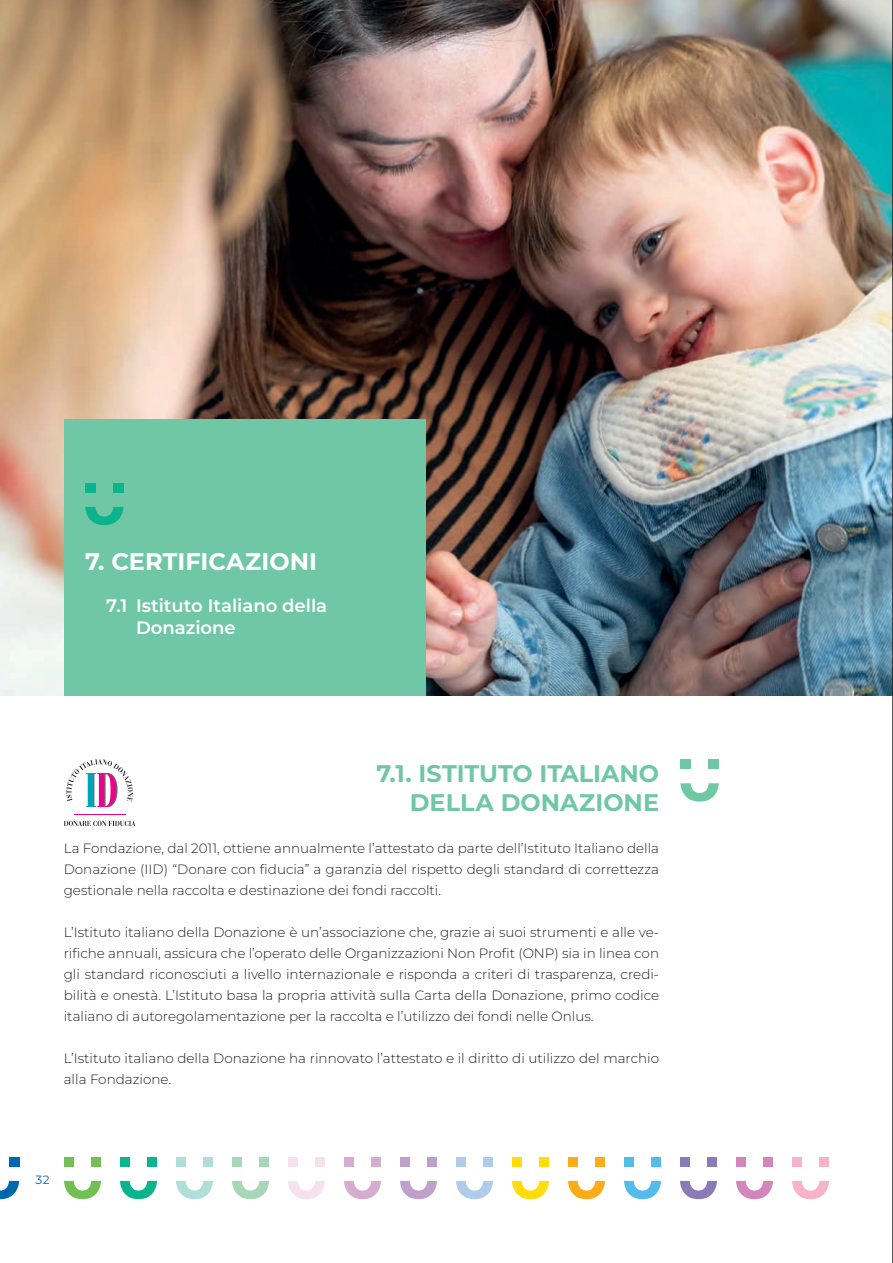
<style>
.page{position:relative;width:893px;height:1263px;background:#fff}
.page>*{position:absolute;margin:0;border:0;box-sizing:border-box;transform-origin:0 0}
.t1{font:700 24px/28.8px "Montserrat";color:#70c7a5;text-align:right}
.t2{font:700 24px "Montserrat";color:#fff}
.t3{font:600 18px/21.6px "Montserrat";color:#fff}
.t4{font:300 13.5px/21px "Montserrat";color:#231f20;text-align:justify}
.t5{font:12px "Montserrat";color:#0067b1}
</style>
<div class="page">
<img style="left:0;top:0;width:892px;height:695px">
<div style="left:64px;top:419px;width:361px;height:276px;background:#70c7a5"></div>
<svg style="left:892px;top:0;width:1px;height:1263px"></svg>
<svg style="left:85px;top:507px;width:38px;height:18px"></svg>
<div style="left:85px;top:483px;width:10px;height:9px;background:#0cb48d"></div>
<div style="left:114px;top:483px;width:10px;height:9px;background:#0cb48d"></div>
<svg style="left:66px;top:759px;width:67px;height:48px"></svg>
<svg style="left:64px;top:821px;width:71px;height:5px"></svg>
<hr style="left:74px;top:814px;width:51px;height:1px;background:#ed028c">
<svg style="left:680px;top:1181px;width:37px;height:18px"></svg>
<div style="left:680px;top:1157px;width:9px;height:9px;background:#8a7ab8"></div>
<div style="left:707px;top:1157px;width:10px;height:9px;background:#8a7ab8"></div>
<svg style="left:736px;top:1181px;width:37px;height:18px"></svg>
<div style="left:736px;top:1157px;width:9px;height:9px;background:#d386b9"></div>
<div style="left:763px;top:1157px;width:10px;height:9px;background:#d386b9"></div>
<svg style="left:792px;top:1181px;width:37px;height:18px"></svg>
<div style="left:792px;top:1157px;width:9px;height:9px;background:#f7b4c9"></div>
<div style="left:819px;top:1157px;width:10px;height:9px;background:#f7b4c9"></div>
<svg style="left:64px;top:1181px;width:37px;height:18px"></svg>
<div style="left:64px;top:1157px;width:10px;height:9px;background:#72c054"></div>
<div style="left:91px;top:1157px;width:10px;height:9px;background:#72c054"></div>
<svg style="left:120px;top:1181px;width:37px;height:18px"></svg>
<div style="left:120px;top:1157px;width:10px;height:9px;background:#0cb48d"></div>
<div style="left:147px;top:1157px;width:10px;height:9px;background:#0cb48d"></div>
<svg style="left:512px;top:1181px;width:37px;height:18px"></svg>
<div style="left:539px;top:1157px;width:10px;height:9px;background:#ffdc0a"></div>
<div style="left:512px;top:1157px;width:9px;height:9px;background:#ffdc0a"></div>
<svg style="left:456px;top:1181px;width:37px;height:18px"></svg>
<div style="left:483px;top:1157px;width:10px;height:9px;background:#afccea"></div>
<div style="left:456px;top:1157px;width:9px;height:9px;background:#afccea"></div>
<svg style="left:400px;top:1181px;width:37px;height:18px"></svg>
<div style="left:427px;top:1157px;width:10px;height:9px;background:#bea1cb"></div>
<div style="left:400px;top:1157px;width:9px;height:9px;background:#bea1cb"></div>
<svg style="left:344px;top:1181px;width:37px;height:18px"></svg>
<div style="left:371px;top:1157px;width:10px;height:9px;background:#d4add0"></div>
<div style="left:344px;top:1157px;width:9px;height:9px;background:#d4add0"></div>
<svg style="left:288px;top:1181px;width:37px;height:18px"></svg>
<div style="left:315px;top:1157px;width:10px;height:9px;background:#f6e2ee"></div>
<div style="left:288px;top:1157px;width:10px;height:9px;background:#f6e2ee"></div>
<svg style="left:232px;top:1181px;width:37px;height:18px"></svg>
<div style="left:259px;top:1157px;width:10px;height:9px;background:#a7d7b8"></div>
<div style="left:232px;top:1157px;width:10px;height:9px;background:#a7d7b8"></div>
<svg style="left:176px;top:1181px;width:37px;height:18px"></svg>
<div style="left:203px;top:1157px;width:10px;height:9px;background:#afdedb"></div>
<div style="left:176px;top:1157px;width:10px;height:9px;background:#afdedb"></div>
<svg style="left:568px;top:1181px;width:37px;height:18px"></svg>
<div style="left:568px;top:1157px;width:9px;height:9px;background:#faad19"></div>
<div style="left:595px;top:1157px;width:10px;height:9px;background:#faad19"></div>
<svg style="left:624px;top:1181px;width:37px;height:18px"></svg>
<div style="left:624px;top:1157px;width:9px;height:9px;background:#53bceb"></div>
<div style="left:651px;top:1157px;width:10px;height:9px;background:#53bceb"></div>
<svg style="left:680px;top:783px;width:39px;height:18px"></svg>
<div style="left:680px;top:759px;width:10px;height:10px;background:#70c7a5"></div>
<div style="left:709px;top:759px;width:10px;height:10px;background:#70c7a5"></div>
<svg style="left:0;top:1181px;width:19px;height:18px"></svg>
<div style="left:9px;top:1157px;width:10px;height:9px;background:#0067b1"></div>
<h1 class="t2" style="left:85px;top:545px;width:233px">7. CERTIFICAZIONI</h1>
<h2 class="t3" style="left:136px;top:595px;width:193px;text-indent:-30px">7.1 Istituto Italiano della<br>Donazione</h2>
<h1 class="t1" style="left:376px;top:759px;width:284px">7.1. ISTITUTO ITALIANO<br>DELLA DONAZIONE</h1>
<p class="t4" style="left:64px;top:837px;width:597px">La Fondazione, dal 2011, ottiene annualmente l’attestato da parte dell’Istituto Italiano della Donazione (IID) “Donare con fiducia” a garanzia del rispetto degli standard di correttezza gestionale nella raccolta e destinazione dei fondi raccolti.</p>
<p class="t4" style="left:64px;top:921px;width:597px">L’Istituto italiano della Donazione è un’associazione che, grazie ai suoi strumenti e alle ve&shy;rifiche annuali, assicura che l’operato delle Organizzazioni Non Profit (ONP) sia in linea con gli standard riconosciuti a livello internazionale e risponda a criteri di trasparenza, credi&shy;bilità e onestà. L’Istituto basa la propria attività sulla Carta della Donazione, primo codice italiano di autoregolamentazione per la raccolta e l’utilizzo dei fondi nelle Onlus.</p>
<p class="t4" style="left:64px;top:1047px;width:597px">L’Istituto italiano della Donazione ha rinnovato l’attestato e il diritto di utilizzo del marchio alla Fondazione.</p>
<p class="t5" style="left:35px;top:1171px;width:16px">32</p>
</div>
